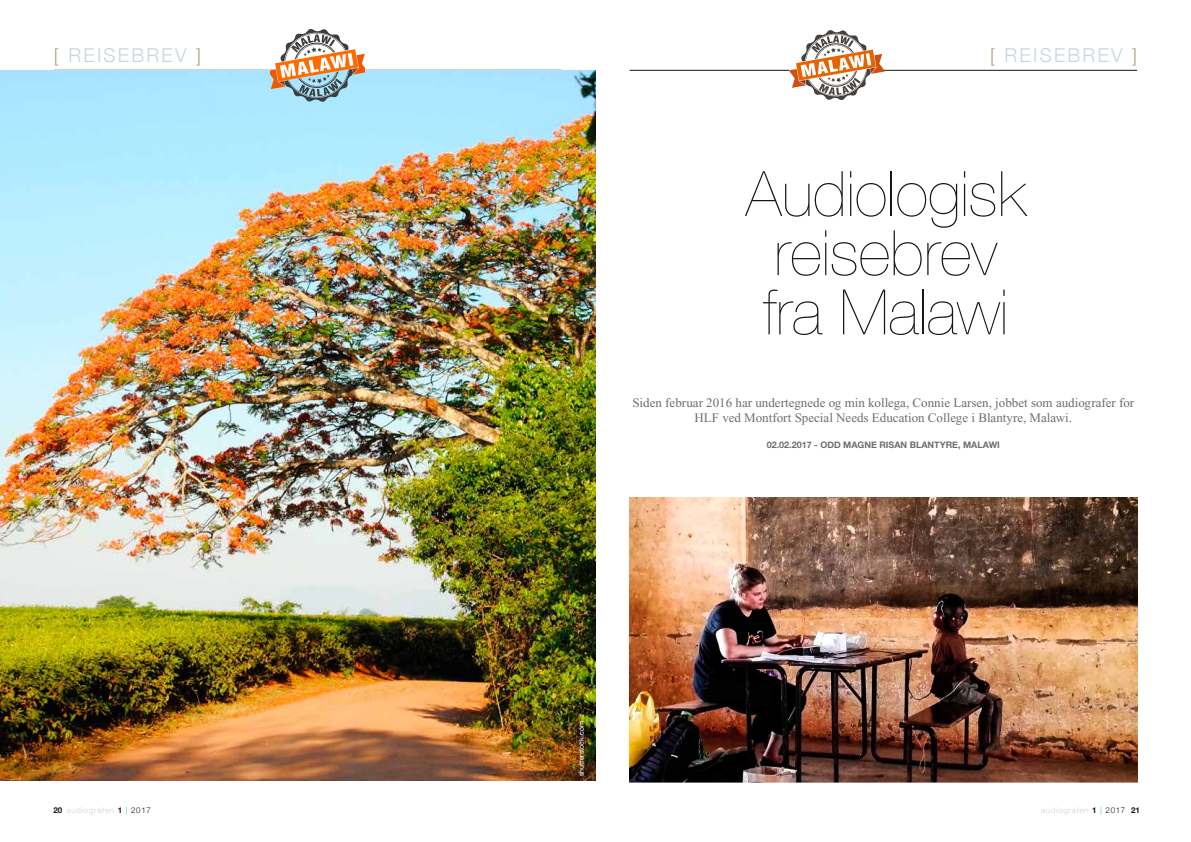
<style>
.page{position:relative;width:1191px;height:842px;background:#fff}
.page>*{position:absolute;margin:0;border:0;box-sizing:border-box;transform-origin:0 0}
.t1{font:200 62.7px/59.2px "Helvetica Neue";color:#181716}
.t2{font:300 19.1px "Helvetica Neue";letter-spacing:.12em;color:#c6d5de}
.t3{font:13px/15px "Times New Roman";color:#6e6e6e;text-align:center}
.t4{font:700 9px "Helvetica Neue";color:#6e6e6e}
.t5{font:300 8px "Helvetica Neue";letter-spacing:.085em;color:#c6d5de}
.t6{font:7px "Helvetica Neue";color:#fff}
.s1{color:#aaa47e}
.s2{font-weight:700;color:#181716}
.s3{color:#2abad4}
.s4{color:#181716}
</style>
<div class="page">
<hr style="left:629px;top:70px;width:508px;height:1px;background:#181716">
<hr style="left:54px;top:70px;width:507px;height:1px;background:#181716">
<svg style="left:789px;top:30px;width:95px;height:71px"></svg>
<img style="left:629px;top:497px;width:508px;height:285px">
<img style="left:0;top:71px;width:595px;height:709px">
<svg style="left:270px;top:29px;width:95px;height:73px"></svg>
<h2 class="t2" style="left:54px;top:43px;width:149px"><span class="s1">[</span> REISEBREV <span class="s1">]</span></h2>
<h2 class="t2" style="left:990px;top:43px;width:149px"><span class="s1">[</span> REISEBREV <span class="s1">]</span></h2>
<h1 class="t1" style="left:745px;top:164px;width:281px">Audiologisk reisebrev fra Malawi</h1>
<p class="t3" style="left:632px;top:395px;width:503px">Siden februar 2016 har undertegnede og min kollega, Connie Larsen, jobbet som audiografer for<br>HLF ved Montfort Special Needs Education College i Blantyre, Malawi.</p>
<p class="t4" style="left:766px;top:439px;width:235px">02.02.2017 - ODD MAGNE RISAN BLANTYRE, MALAWI</p>
<p class="t6" style="left:577px;top:776px;width:56px;rotate:-90deg">shutterstock.com</p>
<p class="t5" style="left:53px;top:805px;width:99px"><span class="s2">20</span> audiografen <span class="s2">1</span> <span class="s3">|</span> <span class="s4">2017</span></p>
<p class="t5" style="left:1041px;top:805px;width:100px">audiografen <span class="s2">1</span> <span class="s3">|</span> <span class="s4">2017</span> <span class="s2">21</span></p>
</div>
